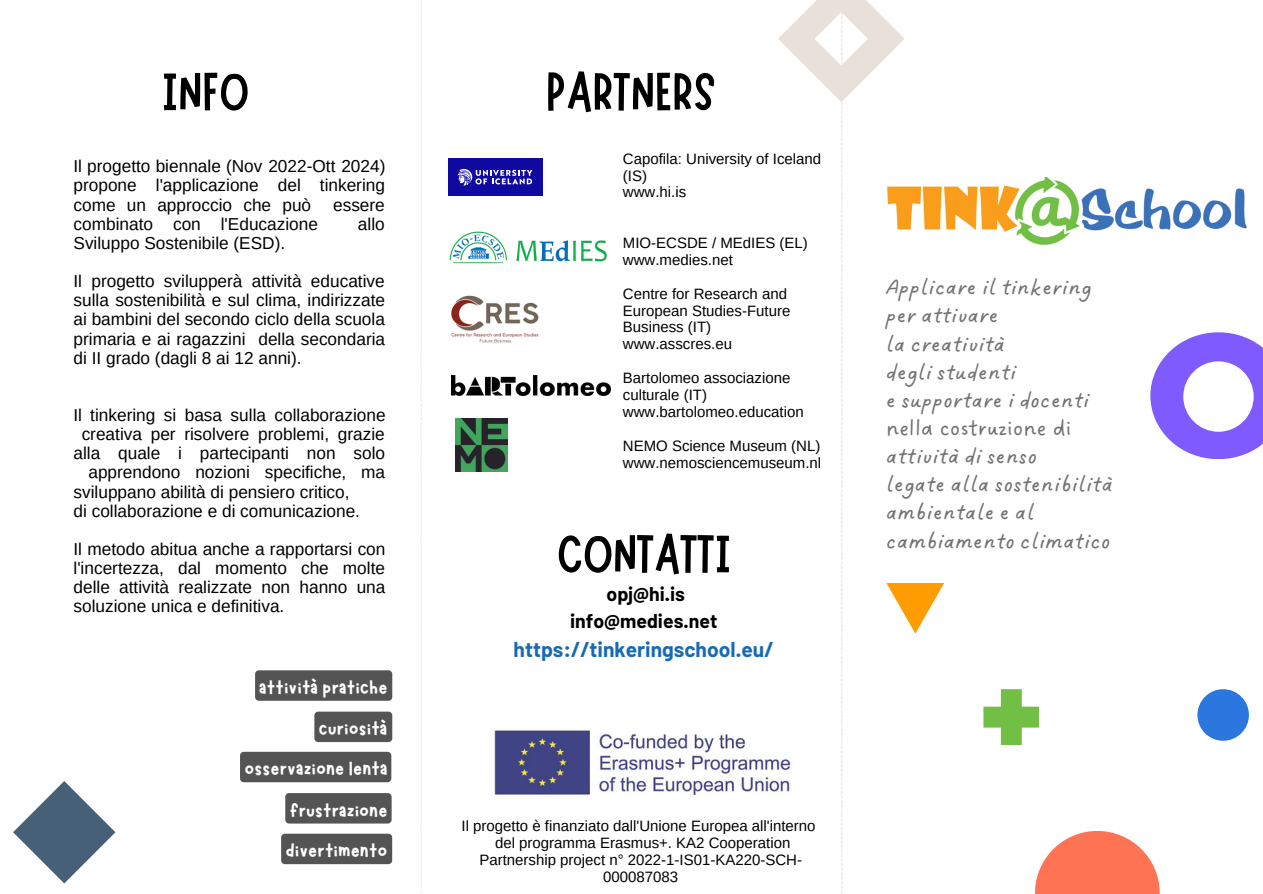
<style>
.page{position:relative;width:1263px;height:894px;background:#fff}
.page>*{position:absolute;margin:0;border:0;box-sizing:border-box;transform-origin:0 0}
.t1{font:54px "Marykate";color:#000}
.t2{font:23.4px "Marykate";color:#fff}
.t3{font:22.5px/28px "DO Sans Slanted";color:#737373}
.t4{font:22.5px "DO Sans Regular";color:#737373}
.t5{font:700 21px "Barlow";color:#186ab4}
.t6{font:700 19.5px/27px "Barlow";color:#000;text-align:center}
.t7{font:17.25px/19px "Arimo";color:#000;text-align:justify}
.t8{font:15px/16.8px "Arimo";color:#000}
</style>
<div class="page">
<img style="left:494px;top:730px;width:284px;height:66px">
<img style="left:944px;top:177px;width:303px;height:67px">
<div style="left:448px;top:158px;width:94px;height:37px;background:#10099f"></div>
<svg style="left:457px;top:169px;width:75px;height:16px"></svg>
<img style="left:451px;top:295px;width:88px;height:48px">
<img style="left:449px;top:231px;width:58px;height:33px">
<img style="left:516px;top:241px;width:90px;height:20px">
<img style="left:452px;top:375px;width:158px;height:20px">
<img style="left:455px;top:419px;width:53px;height:52px">
<svg style="left:1150px;top:332px;width:113px;height:127px"></svg>
<div style="left:1183px;top:361px;width:71px;height:70px;background:#fff;border-radius:50%"></div>
<svg style="left:13px;top:781px;width:102px;height:102px"></svg>
<div style="left:281px;top:833px;width:111px;height:30px;background:#545454;border-radius:4px"></div>
<div style="left:240px;top:751px;width:151px;height:31px;background:#545454;border-radius:4px"></div>
<div style="left:314px;top:711px;width:78px;height:30px;background:#545454;border-radius:4px"></div>
<div style="left:285px;top:792px;width:107px;height:31px;background:#545454;border-radius:4px"></div>
<div style="left:1197px;top:689px;width:52px;height:51px;background:#2b76df;border-radius:50%"></div>
<svg style="left:1035px;top:831px;width:125px;height:62px;fill:#ff7355"></svg>
<svg style="left:983px;top:689px;width:56px;height:55px"></svg>
<svg style="left:778px;top:0;width:166px;height:893px"></svg>
<svg style="left:421px;top:0;width:1px;height:893px"></svg>
<div style="left:255px;top:670px;width:137px;height:30px;background:#545454;border-radius:4px"></div>
<h1 class="t1" style="left:162px;top:57px;width:89px">INFO</h1>
<p class="t7" style="left:74px;top:157px;width:313px">Il progetto biennale (Nov 2022-Ott 2024) propone l'applicazione del tinkering come un approccio che può</p>
<p class="t7" style="left:333px;top:195px;width:53px">essere</p>
<p class="t7" style="left:74px;top:214px;width:246px">combinato con l'Educazione</p>
<p class="t7" style="left:358px;top:214px;width:28px">allo</p>
<p class="t7" style="left:74px;top:233px;width:213px">Sviluppo Sostenibile (ESD).</p>
<p class="t7" style="left:74px;top:271px;width:313px">Il progetto svilupperà attività educative sulla sostenibilità e sul clima, indirizzate ai bambini del secondo ciclo della scuola primaria e ai ragazzini della secondaria di II grado (dagli 8 ai 12 anni).</p>
<p class="t7" style="left:74px;top:405px;width:314px">Il tinkering si basa sulla collaborazione</p>
<p class="t7" style="left:82px;top:424px;width:305px">creativa per risolvere problemi, grazie</p>
<p class="t7" style="left:74px;top:443px;width:313px">alla quale i partecipanti non solo</p>
<p class="t7" style="left:88px;top:463px;width:298px">apprendono nozioni specifiche, ma</p>
<p class="t7" style="left:74px;top:482px;width:277px">sviluppano abilità di pensiero critico,</p>
<p class="t7" style="left:74px;top:501px;width:288px">di collaborazione e di comunicazione.</p>
<p class="t7" style="left:74px;top:539px;width:313px">Il metodo abitua anche a rapportarsi con l'incertezza, dal momento che molte delle attività realizzate non hanno una soluzione unica e definitiva.</p>
<h2 class="t2" style="left:259px;top:672px;width:130px">attività pratiche</h2>
<h2 class="t2" style="left:318px;top:713px;width:71px">curiosità</h2>
<h2 class="t2" style="left:245px;top:753px;width:145px">osservazione lenta</h2>
<h2 class="t2" style="left:290px;top:795px;width:99px">frustrazione</h2>
<h2 class="t2" style="left:285px;top:835px;width:104px">divertimento</h2>
<h1 class="t1" style="left:546px;top:57px;width:172px">PARTNERS</h1>
<p class="t8" style="left:623px;top:150px;width:200px">Capofila: University of Iceland (IS)<br>www.hi.is</p>
<p class="t8" style="left:623px;top:234px;width:186px">MIO-ECSDE / MEdIES (EL) www.medies.net</p>
<p class="t8" style="left:623px;top:285px;width:169px">Centre for Research and<br>European Studies-Future<br>Business (IT) www.asscres.eu</p>
<p class="t8" style="left:623px;top:369px;width:182px">Bartolomeo associazione culturale (IT) www.bartolomeo.education</p>
<p class="t8" style="left:623px;top:437px;width:200px">NEMO Science Museum (NL) www.nemosciencemuseum.nl</p>
<h1 class="t1" style="left:557px;top:518px;width:176px">CONTATTI</h1>
<p class="t6" style="left:570px;top:579px;width:149px">opj@hi.is info@medies.net</p>
<p class="t5" style="left:514px;top:636px;width:261px">https://tinkeringschool.eu/</p>
<p class="t8" style="left:462px;top:817px;width:356px;text-align:center">Il progetto è finanziato dall'Unione Europea all'interno del programma Erasmus+. KA2 Cooperation Partnership project n° 2022-1-IS01-KA220-SCH-000087083</p>
<h3 class="t3" style="left:886px;top:274px;width:207px">Applicare il tinkering per attivare<br>la creatività<br>degli studenti<br>e supportare i docenti</h3>
<h3 class="t4" style="left:886px;top:415px;width:187px">nella costruzione di</h3>
<h3 class="t3" style="left:886px;top:443px;width:228px">attività di senso<br>legate alla sostenibilità ambientale e al cambiamento climatico</h3>
</div>
